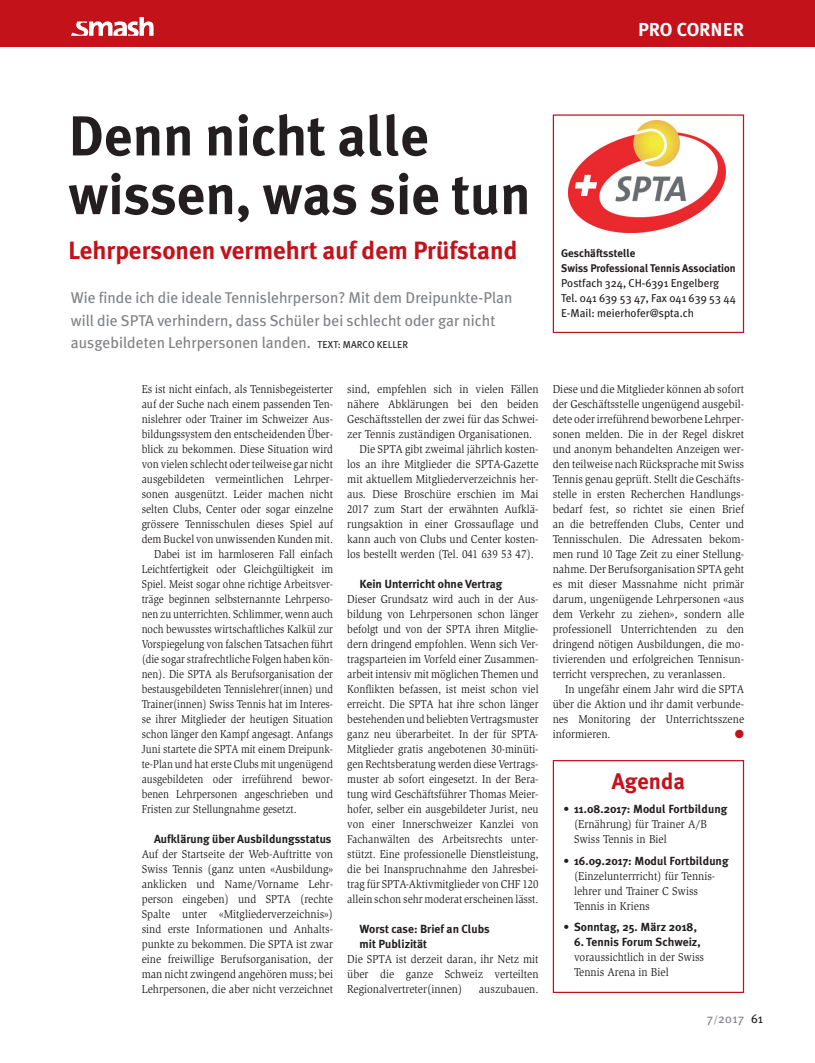
<style>
.page{position:relative;width:815px;height:1063px;background:#fff}
.page>*{position:absolute;margin:0;border:0;box-sizing:border-box;transform-origin:0 0}
.t1{font:700 56.25px/58.8px "Meta Plus";color:#231f20}
.t2{font:700 25px "Meta Plus";color:#c4121a}
.t3{font:700 22.5px "Meta Plus";color:#c4121a}
.t4{font:700 18.75px "Meta Plus";color:#fff}
.t5{font:15.62px/22.5px "Meta Plus";color:#808285}
.t6{font:12.5px "Meta Plus";letter-spacing:.025em;color:#808285}
.t7{font:11.75px/15px "Slimbach Std";letter-spacing:.005em;color:#231f20;text-align:justify;scale:.91 1}
.t8{font:11.75px "Slimbach Std";letter-spacing:.005em;color:#231f20;scale:.87 1}
.t9{font:11.75px "Slimbach Std";letter-spacing:.005em;color:#231f20;scale:.89 1}
.t10{font:700 11.75px/15px "Meta Plus";color:#231f20}
.t11{font:11.75px "Zapf Dingbats ITC";color:#c4121a}
.t12{font:11.38px/15px "Meta Plus";color:#231f20}
.t13{font:700 11.12px/15px "Meta Plus";color:#231f20}
.s1{font-size:10px;color:#231f20}
.s2{font-size:10px}
.s3{color:#231f20}
</style>
<div class="page">
<div style="left:0;top:0;width:815px;height:46px;background:#c4121a"></div>
<div style="left:553px;top:114px;width:191px;height:219px;border:1px solid #c4121a"></div>
<img style="left:568px;top:120px;width:157px;height:113px">
<svg style="left:71px;top:17px;width:83px;height:19px"></svg>
<div style="left:553px;top:760px;width:191px;height:233px;border:1px solid #c4121a"></div>
<h3 class="t4" style="left:625px;top:18px;width:120px">SWISS WORLD</h3>
<h3 class="t4" style="left:638px;top:18px;width:108px">PRO CORNER</h3>
<h1 class="t1" style="left:68px;top:106px;width:464px">Denn nicht alle wissen, was sie tun</h1>
<h2 class="t2" style="left:68px;top:236px;width:451px">Lehrpersonen vermehrt auf dem Prüfstand</h2>
<h3 class="t5" style="left:71px;top:287px;width:443px">Wie finde ich die ideale Tennislehrperson? Mit dem Dreipunkte-Plan will die SPTA verhindern, dass Schüler bei schlecht oder gar nicht ausgebildeten Lehrpersonen landen. <span class="s1">TEXT: MARCO KELLER</span></h3>
<p class="t9" style="left:142px;top:382px;width:216px">Es ist nicht einfach, als Tennisbegeisterter</p>
<p class="t9" style="left:142px;top:397px;width:216px">auf der Suche nach einem passenden Ten-</p>
<p class="t9" style="left:142px;top:412px;width:216px">nislehrer oder Trainer im Schweizer Aus-</p>
<p class="t9" style="left:142px;top:427px;width:216px">bildungssystem den entscheidenden Über-</p>
<p class="t9" style="left:142px;top:442px;width:217px">blick zu bekommen. Diese Situation wird</p>
<p class="t9" style="left:142px;top:457px;width:216px">von vielen schlecht oder teilweise gar nicht</p>
<p class="t9" style="left:142px;top:472px;width:216px">ausgebildeten vermeintlichen Lehrper-</p>
<p class="t9" style="left:142px;top:487px;width:217px">sonen ausgenützt. Leider machen nicht</p>
<p class="t9" style="left:142px;top:502px;width:216px">selten Clubs, Center oder sogar einzelne</p>
<p class="t9" style="left:142px;top:517px;width:216px">grössere Tennisschulen dieses Spiel auf</p>
<p class="t9" style="left:142px;top:532px;width:217px">dem Buckel von unwissenden Kunden mit.</p>
<p class="t8" style="left:154px;top:547px;width:207px">Dabei ist im harmloseren Fall einfach</p>
<p class="t8" style="left:142px;top:562px;width:221px">Leichtfertigkeit oder Gleichgültigkeit im</p>
<p class="t8" style="left:142px;top:577px;width:221px">Spiel. Meist sogar ohne richtige Arbeitsver-</p>
<p class="t8" style="left:142px;top:592px;width:221px">träge beginnen selbsternannte Lehrperso-</p>
<p class="t8" style="left:142px;top:607px;width:221px">nen zu unterrichten. Schlimmer, wenn auch</p>
<p class="t8" style="left:142px;top:622px;width:221px">noch bewusstes wirtschaftliches Kalkül zur</p>
<p class="t8" style="left:142px;top:637px;width:221px">Vorspiegelung von falschen Tatsachen führt</p>
<p class="t8" style="left:142px;top:652px;width:221px">(die sogar strafrechtliche Folgen haben kön-</p>
<p class="t8" style="left:142px;top:667px;width:221px">nen). Die SPTA als Berufsorganisation der</p>
<p class="t8" style="left:142px;top:682px;width:221px">bestausgebildeten Tennislehrer(innen) und</p>
<p class="t8" style="left:142px;top:697px;width:221px">Trainer(innen) Swiss Tennis hat im Interes-</p>
<p class="t8" style="left:142px;top:712px;width:221px">se ihrer Mitglieder der heutigen Situation</p>
<p class="t8" style="left:142px;top:727px;width:221px">schon länger den Kampf angesagt. Anfangs</p>
<p class="t8" style="left:142px;top:742px;width:221px">Juni startete die SPTA mit einem Dreipunk-</p>
<p class="t8" style="left:142px;top:757px;width:221px">te-Plan und hat erste Clubs mit ungenügend</p>
<p class="t8" style="left:142px;top:772px;width:221px">ausgebildeten oder irreführend bewor-</p>
<p class="t8" style="left:142px;top:787px;width:221px">benen Lehrpersonen angeschrieben und</p>
<p class="t8" style="left:142px;top:802px;width:180px">Fristen zur Stellungnahme gesetzt.</p>
<p class="t10" style="left:154px;top:831px;width:179px">Aufklärung über Ausbildungsstatus</p>
<p class="t7" style="left:142px;top:847px;width:212px">Auf der Startseite der Web-Auftritte von Swiss Tennis (ganz unten «Ausbildung» anklicken und Name/Vorname Lehr&shy;person eingeben) und SPTA (rechte Spalte unter «Mitgliederverzeichnis») sind erste Informationen und Anhalts&shy;punkte zu bekommen. Die SPTA ist zwar eine freiwillige Berufsorganisation, der man nicht zwingend angehören muss; bei Lehrpersonen, die aber nicht verzeichnet</p>
<p class="t7" style="left:347px;top:382px;width:212px">sind, empfehlen sich in vielen Fällen</p>
<p class="t7" style="left:347px;top:397px;width:212px">nähere Abklärungen bei den beiden</p>
<p class="t7" style="left:347px;top:412px;width:212px">Geschäftsstellen der zwei für das Schwei-</p>
<p class="t7" style="left:347px;top:427px;width:205px">zer Tennis zuständigen Organisationen.</p>
<p class="t7" style="left:360px;top:442px;width:198px">Die SPTA gibt zweimal jährlich kosten-</p>
<p class="t7" style="left:347px;top:457px;width:212px">los an ihre Mitglieder die SPTA-Gazette</p>
<p class="t7" style="left:347px;top:472px;width:212px">mit aktuellem Mitgliederverzeichnis her-</p>
<p class="t7" style="left:347px;top:487px;width:212px">aus. Diese Broschüre erschien im Mai</p>
<p class="t7" style="left:347px;top:502px;width:212px">2017 zum Start der erwähnten Aufklä-</p>
<p class="t7" style="left:347px;top:517px;width:212px">rungsaktion in einer Grossauflage und</p>
<p class="t7" style="left:347px;top:532px;width:212px">kann auch von Clubs und Center kosten-</p>
<p class="t7" style="left:347px;top:547px;width:207px">los bestellt werden (Tel. 041 639 53 47).</p>
<p class="t10" style="left:360px;top:576px;width:144px">Kein Unterricht ohne Vertrag</p>
<p class="t7" style="left:347px;top:592px;width:212px;text-align:left">Dieser Grundsatz wird auch in der Aus&shy;bildung von Lehrpersonen schon länger befolgt und von der SPTA ihren Mitglie&shy;dern dringend empfohlen. Wenn sich Ver&shy;tragsparteien im Vorfeld einer Zusammen&shy;arbeit intensiv mit möglichen Themen und Konflikten befassen, ist meist schon viel erreicht. Die SPTA hat ihre schon länger bestehenden und beliebten Vertragsmuster ganz neu überarbeitet. In der für SPTA-- Mitglieder gratis angebotenen 30-minüti&shy;gen Rechtsberatung werden diese Vertrags&shy;muster ab sofort eingesetzt. In der Bera&shy;tung wird Geschäftsführer Thomas Meier&shy;hofer, selber ein ausgebildeter Jurist, neu von einer Innerschweizer Kanzlei von Fachanwälten des Arbeitsrechts unter&shy;stützt. Eine professionelle Dienstleistung, die bei Inanspruchnahme den Jahresbei&shy;trag für SPTA-Aktivmitglieder von CHF 120 allein schon sehr moderat erscheinen lässt.</p>
<p class="t10" style="left:360px;top:921px;width:132px">Worst case: Brief an Clubs mit Publizität</p>
<p class="t7" style="left:347px;top:952px;width:212px">Die SPTA ist derzeit daran, ihr Netz mit über die ganze Schweiz verteilten Regionalvertreter(innen)</p>
<p class="t7" style="left:479px;top:982px;width:67px">auszubauen.</p>
<p class="t13" style="left:561px;top:246px;width:176px">Geschäftsstelle<br>Swiss Professional Tennis Association</p>
<p class="t12" style="left:561px;top:276px;width:176px">Postfach 324, CH-6391 Engelberg<br>Tel. 041 639 53 47, Fax 041 639 53 44<br>E-Mail: meierhofer@spta.ch</p>
<p class="t7" style="left:553px;top:382px;width:212px">Diese und die Mitglieder können ab sofort der Geschäftsstelle ungenügend ausgebil&shy;dete oder irreführend beworbene Lehrper&shy;sonen melden. Die in der Regel diskret und anonym behandelten Anzeigen wer&shy;den teilweise nach Rücksprache mit Swiss Tennis genau geprüft. Stellt die Geschäfts&shy;stelle in ersten Recherchen Handlungs&shy;bedarf fest, so richtet sie einen Brief an die betreffenden Clubs, Center und Tennisschulen. Die Adressaten bekom&shy;men rund 10 Tage Zeit zu einer Stellung&shy;nahme. Der Berufsorganisation SPTA geht es mit dieser Massnahme nicht primär darum, ungenügende Lehrpersonen «aus dem Verkehr zu ziehen», sondern alle professionell Unterrichtenden zu den dringend nötigen Ausbildungen, die mo&shy;tivierenden und erfolgreichen Tennisun&shy;terricht versprechen, zu veranlassen.</p>
<p class="t7" style="left:553px;top:682px;width:212px;text-indent:12px">In ungefähr einem Jahr wird die SPTA über die Aktion und ihr damit verbunde&shy;nes Monitoring der Unterrichtsszene informieren.</p>
<p class="t11" style="left:735px;top:729px;width:11px">●</p>
<h3 class="t3" style="left:612px;top:768px;width:75px">Agenda</h3>
<p class="t10" style="left:563px;top:802px;width:165px">• 11.08.2017: Modul Fortbildung</p>
<p class="t7" style="left:574px;top:817px;width:147px">(Ernährung) für Trainer A/B<br>Swiss Tennis in Biel</p>
<p class="t10" style="left:563px;top:853px;width:167px">• 16.09.2017: Modul Fortbildung</p>
<p class="t7" style="left:574px;top:868px;width:156px;text-align:left">(Einzelunterrricht) für Tennis&shy;lehrer und Trainer C Swiss<br>Tennis in Kriens</p>
<p class="t10" style="left:563px;top:919px;width:135px">• Sonntag, 25. März 2018,</p>
<p class="t10" style="left:574px;top:934px;width:128px">6. Tennis Forum Schweiz,</p>
<p class="t7" style="left:574px;top:949px;width:144px">voraussichtlich in der Swiss<br>Tennis Arena in Biel</p>
<p class="t6" style="left:707px;top:1011px;width:58px">7<span class="s2">/</span>2017 <span class="s3">61</span></p>
</div>
